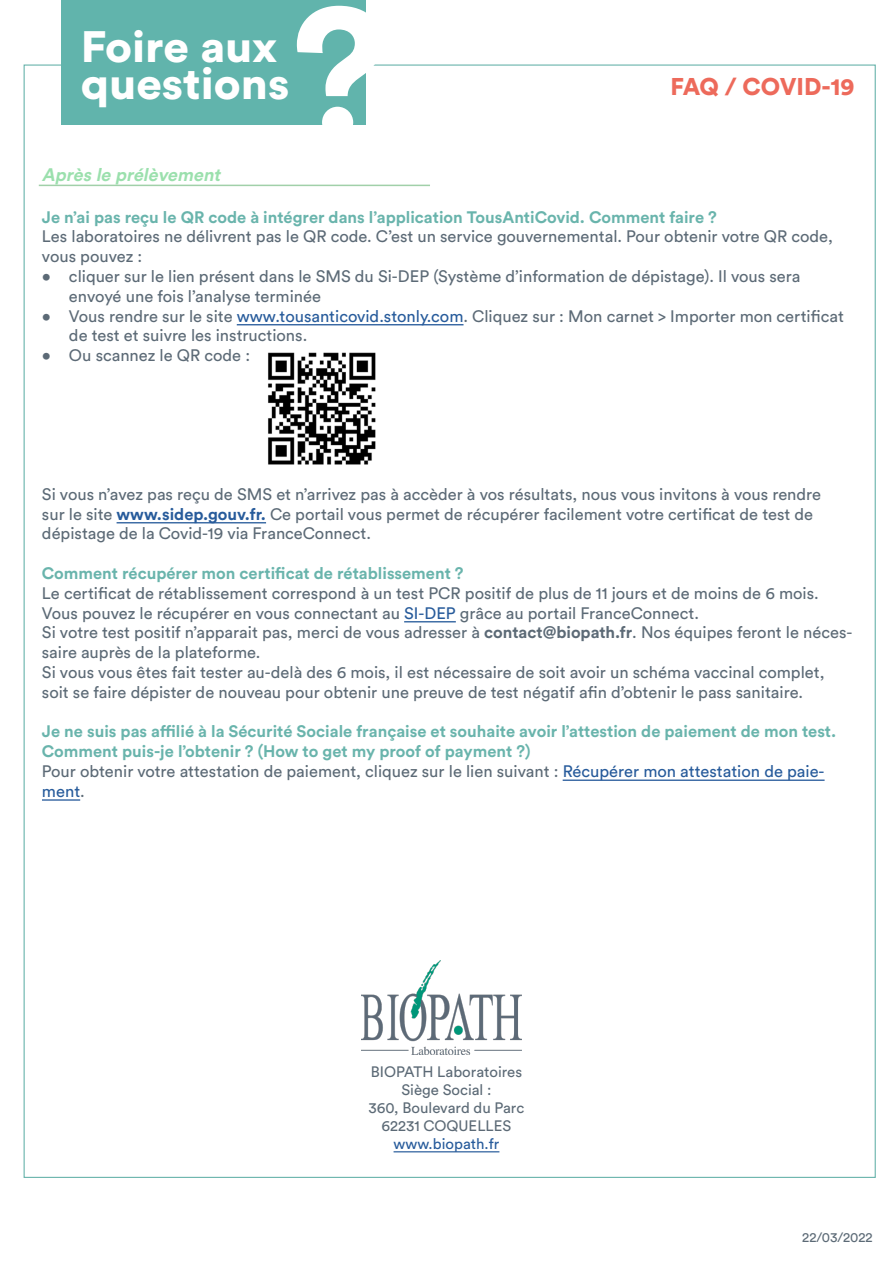
<style>
.page{position:relative;width:893px;height:1263px;background:#fff}
.page>*{position:absolute;margin:0;border:0;box-sizing:border-box;transform-origin:0 0}
.t1{font:900 180px "Circular Std";color:#fff}
.t2{font:900 43.5px/37.5px "Circular Std";color:#fff;scale:1.05 1}
.t3{font:900 24px "Circular Std";letter-spacing:-.005em;color:#ed6a5b}
.t4{font:italic 700 18px "Circular Std";color:#9be0ad}
.t5{font:16.5px/19.8px "Circular Std";color:#5c6a76}
.t6{font:700 16.5px/19.8px "Circular Std";color:#69b4ac}
.t7{font:15px/18px "Circular Std";color:#5c6a76;text-align:center}
.t8{font:15px "Circular Std";color:#275b9b}
.t9{font:13.5px "Circular Std";color:#5c6a76}
.s1{color:#275b9b}
.s2{font-weight:700;color:#275b9b}
.s3{font-weight:700}
.s4{font-weight:400;color:#5c6a76}
.s5{font-weight:400;color:#275b9b}
</style>
<div class="page">
<div style="left:61px;top:0;width:305px;height:124px;background:#61b4ac"></div>
<hr style="left:237px;top:324px;width:226px;height:1px;background:#275b9b">
<hr style="left:117px;top:522px;width:149px;height:1px;background:#275b9b">
<hr style="left:404px;top:621px;width:52px;height:1px;background:#275b9b">
<hr style="left:563px;top:779px;width:262px;height:2px;background:#275b9b">
<hr style="left:42px;top:799px;width:38px;height:2px;background:#275b9b">
<hr style="left:39px;top:185px;width:391px;height:1px;background:#a1d0a9">
<hr style="left:394px;top:1151px;width:105px;height:1px;background:#275b9b">
<img style="left:362px;top:961px;width:159px;height:93px">
<img style="left:268px;top:352px;width:108px;height:113px">
<h2 class="t2" style="left:81px;top:27px;width:200px">Foire aux questions</h2>
<h1 class="t1" style="left:291px;top:-47px;width:98px">?</h1>
<h3 class="t3" style="left:670px;top:70px;width:186px">FAQ / COVID-19</h3>
<p class="t4" style="left:42px;top:163px;width:184px">Après le prélèvement</p>
<p class="t6" style="left:42px;top:206px;width:676px">Je n’ai pas reçu le QR code à intégrer dans l’application TousAntiCovid. Comment faire ?</p>
<p class="t5" style="left:42px;top:226px;width:792px">Les laboratoires ne délivrent pas le QR code. C’est un service gouvernemental. Pour obtenir votre QR code, vous pouvez :</p>
<p class="t5" style="left:69px;top:266px;width:733px;text-indent:-27px">• cliquer sur le lien présent dans le SMS du Si-DEP (Système d’information de dépistage). Il vous sera envoyé une fois l’analyse terminée</p>
<p class="t5" style="left:69px;top:306px;width:776px;text-indent:-27px">• Vous rendre sur le site <span class="s1">www.tousanticovid.stonly.com</span>. Cliquez sur : Mon carnet &gt; Importer mon certificat de test et suivre les instructions.</p>
<p class="t5" style="left:42px;top:345px;width:210px">• Ou scannez le QR code :</p>
<p class="t5" style="left:42px;top:484px;width:781px">Si vous n’avez pas reçu de SMS et n’arrivez pas à accèder à vos résultats, nous vous invitons à vous rendre sur le site <span class="s2">www.sidep.gouv.fr.</span> Ce portail vous permet de récupérer facilement votre certificat de test de dépistage de la Covid-19 via FranceConnect.</p>
<p class="t6" style="left:42px;top:563px;width:423px">Comment récupérer mon certificat de rétablissement ?</p>
<p class="t5" style="left:42px;top:583px;width:812px">Le certificat de rétablissement correspond à un test PCR positif de plus de 11 jours et de moins de 6 mois.<br>Vous pouvez le récupérer en vous connectant au <span class="s1">SI-DEP</span> grâce au portail FranceConnect.<br>Si votre test positif n’apparait pas, merci de vous adresser à <span class="s3">contact@biopath.fr</span>. Nos équipes feront le néces&shy;saire auprès de la plateforme.<br>Si vous vous êtes fait tester au-delà des 6 mois, il est nécessaire de soit avoir un schéma vaccinal complet, soit se faire dépister de nouveau pour obtenir une preuve de test négatif afin d’obtenir le pass sanitaire.</p>
<p class="t6" style="left:42px;top:721px;width:796px">Je ne suis pas affilié à la Sécurité Sociale française et souhaite avoir l’attestion de paiement de mon test.<br>Comment puis-je l’obtenir ? (How to get my proof of payment ?)<br><span class="s4">Pour obtenir votre attestation de paiement, cliquez sur le lien suivant :</span> <span class="s5">Récupérer mon attestation de paie&shy;ment</span><span class="s4">.</span></p>
<p class="t7" style="left:369px;top:1062px;width:157px">BIOPATH Laboratoires<br>Siège Social :<br>360, Boulevard du Parc<br>62231 COQUELLES</p>
<p class="t8" style="left:394px;top:1134px;width:107px">www.biopath.fr</p>
<p class="t9" style="left:802px;top:1229px;width:72px">22/03/2022</p>
</div>
